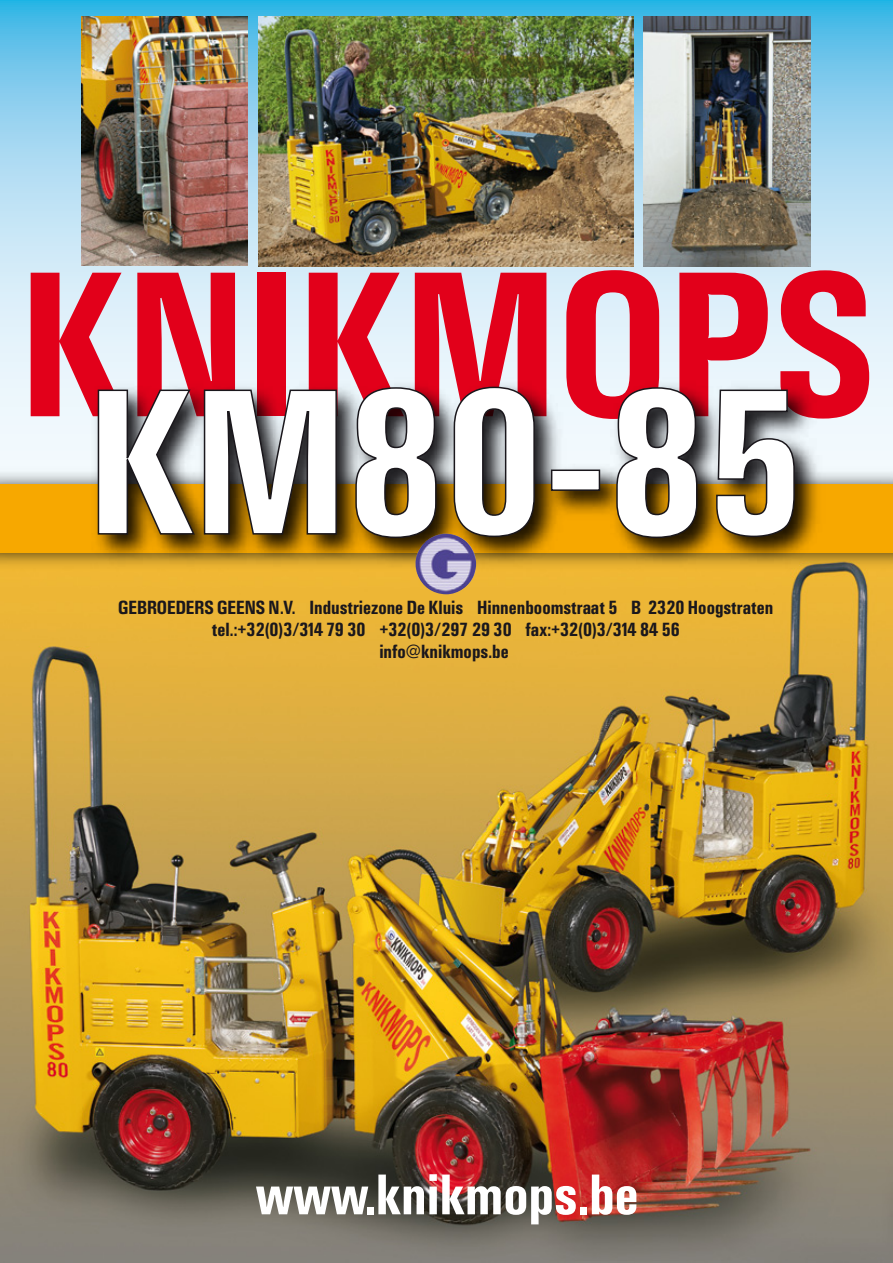
<style>
.page{position:relative;width:893px;height:1263px;background:#fff}
.page>*{position:absolute;margin:0;border:0;box-sizing:border-box;transform-origin:0 0}
.t1{font:195px "Univers SB Med Con";color:#e2001a}
.t2{font:195px "Univers SB Med Con";color:#fff}
.t3{font:54px "Univers SB Med Con";color:#fff}
.t4{font:18px/21.6px "Univers SB Med Con";color:#1a171c;text-align:center}
</style>
<div class="page">
<svg style="left:0;top:0;width:893px;height:462px"></svg>
<img style="left:259px;top:17px;width:375px;height:249px">
<img style="left:644px;top:17px;width:166px;height:249px">
<img style="left:81px;top:17px;width:166px;height:249px">
<img style="left:0;top:575px;width:893px;height:688px">
<img style="left:0;top:462px;width:893px;height:113px">
<div style="left:0;top:484px;width:893px;height:69px;background:#f7a800"></div>
<img style="left:74px;top:352px;width:764px;height:262px">
<svg style="left:97px;top:389px;width:99px;height:146px"></svg>
<svg style="left:203px;top:389px;width:135px;height:146px"></svg>
<svg style="left:355px;top:386px;width:82px;height:153px"></svg>
<svg style="left:453px;top:386px;width:83px;height:152px"></svg>
<div style="left:551px;top:469px;width:49px;height:22px;border:2px solid #1a171c"></div>
<svg style="left:615px;top:386px;width:83px;height:153px"></svg>
<svg style="left:715px;top:389px;width:81px;height:149px"></svg>
<img style="left:415px;top:534px;width:62px;height:61px">
<h1 class="t1" style="left:19px;top:232px;width:857px">KNIKMOPS</h1>
<h1 class="t2" style="left:87px;top:349px;width:719px">KM80-85</h1>
<p class="t4" style="left:118px;top:597px;width:656px">GEBROEDERS GEENS N.V. Industriezone De Kluis Hinnenboomstraat 5 B 2320 Hoogstraten tel.:+32(0)3/314 79 30 +32(0)3/297 29 30 fax:+32(0)3/314 84 56<br>info@knikmops.be</p>
<h2 class="t3" style="left:256px;top:1163px;width:384px">www.knikmops.be</h2>
</div>
